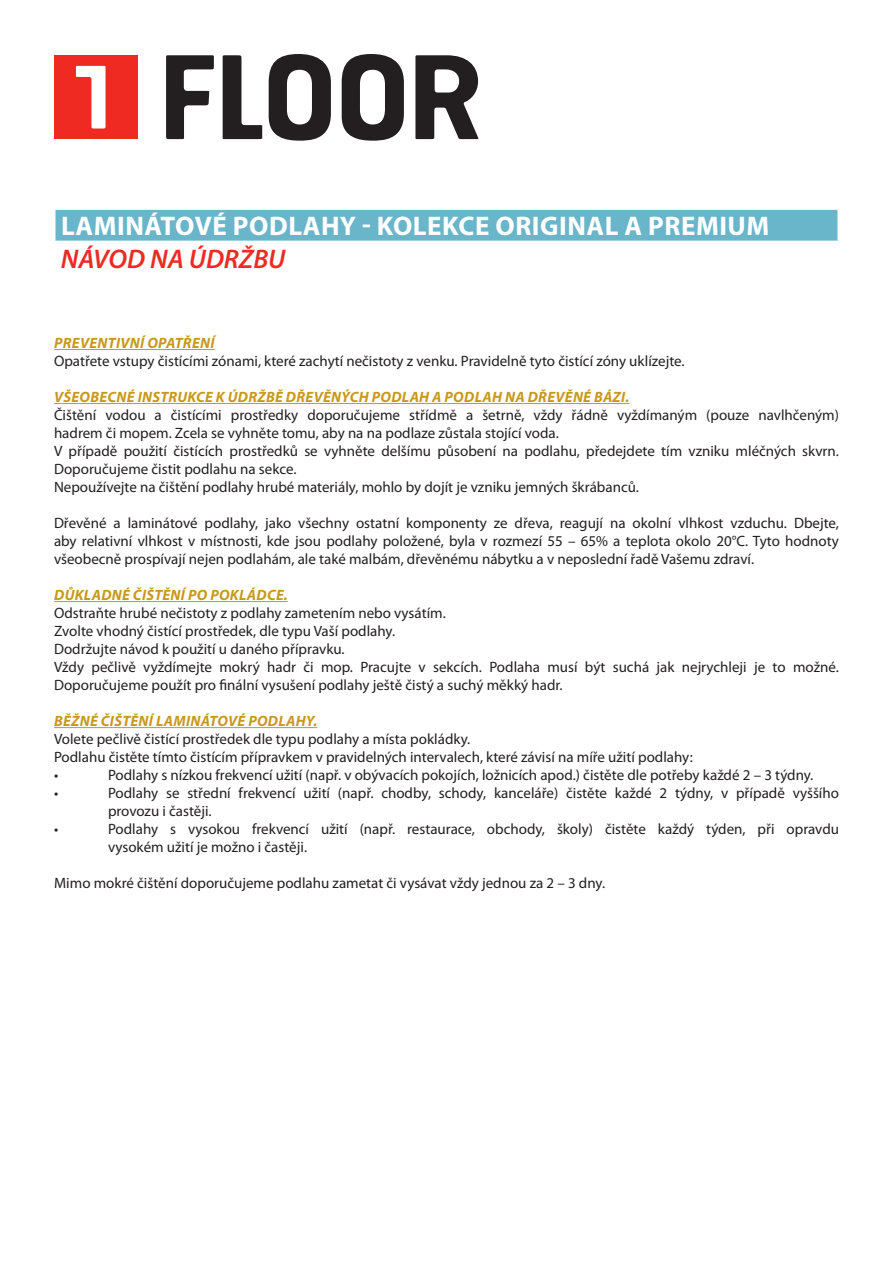
<style>
.page{position:relative;width:893px;height:1263px;background:#fff}
.page>*{position:absolute;margin:0;border:0;box-sizing:border-box;transform-origin:0 0}
.t1{font:700 27px "Myriad Pro";letter-spacing:.02em;color:#fff}
.t2{font:italic 600 27px "Myriad Pro";color:#ee2a23}
.t3{font:15px/18px "Myriad Pro";color:#231f20}
.t4{font:italic 700 15px "Myriad Pro";letter-spacing:.02em;color:#c79819}
</style>
<div class="page">
<hr style="left:54px;top:349px;width:161px;height:1px;background:#c79819">
<hr style="left:54px;top:403px;width:575px;height:1px;background:#c79819">
<hr style="left:54px;top:601px;width:234px;height:1px;background:#c79819">
<hr style="left:54px;top:727px;width:263px;height:1px;background:#c79819">
<svg style="left:166px;top:55px;width:48px;height:84px"></svg>
<svg style="left:223px;top:55px;width:39px;height:84px"></svg>
<svg style="left:269px;top:54px;width:62px;height:87px"></svg>
<svg style="left:342px;top:54px;width:62px;height:87px"></svg>
<svg style="left:415px;top:55px;width:64px;height:84px"></svg>
<div style="left:54px;top:55px;width:84px;height:84px;background:#ee2a23"></div>
<svg style="left:76px;top:66px;width:30px;height:62px"></svg>
<div style="left:55px;top:209px;width:783px;height:32px;background:#69b5c9"></div>
<hr style="left:54px;top:208px;width:785px;height:2px;background:#fff">
<hr style="left:54px;top:210px;width:2px;height:31px;background:#fff">
<hr style="left:837px;top:210px;width:2px;height:31px;background:#fff">
<h1 class="t1" style="left:61px;top:209px;width:514px">LAMINÁTOVÉ PODLAHY - KOLEKCE ORIGINAL</h1>
<h1 class="t1" style="left:625px;top:209px;width:144px">A PREMIUM</h1>
<h1 class="t2" style="left:61px;top:241px;width:226px">NÁVOD NA ÚDRŽBU</h1>
<p class="t4" style="left:54px;top:333px;width:162px">PREVENTIVNÍ OPATŘENÍ</p>
<p class="t3" style="left:54px;top:352px;width:632px">Opatřete vstupy čistícími zónami, které zachytí nečistoty z venku. Pravidelně tyto čistící zóny uklízejte.</p>
<p class="t4" style="left:54px;top:387px;width:577px">VŠEOBECNÉ INSTRUKCE K ÚDRŽBĚ DŘEVĚNÝCH PODLAH A PODLAH NA DŘEVĚNÉ BÁZI.</p>
<p class="t3" style="left:54px;top:406px;width:786px">Čištění vodou a čistícími prostředky doporučujeme střídmě a šetrně, vždy řádně vyždímaným (pouze navlhčeným) hadrem či mopem. Zcela se vyhněte tomu, aby na na podlaze zůstala stojící voda.<br>V případě použití čistících prostředků se vyhněte delšímu působení na podlahu, předejdete tím vzniku mléčných skvrn.<br>Doporučujeme čistit podlahu na sekce.<br>Nepoužívejte na čištění podlahy hrubé materiály, mohlo by dojít je vzniku jemných škrábanců.</p>
<p class="t3" style="left:54px;top:514px;width:786px;text-align:justify">Dřevěné a laminátové podlahy, jako všechny ostatní komponenty ze dřeva, reagují na okolní vlhkost vzduchu. Dbejte, aby relativní vlhkost v místnosti, kde jsou podlahy položené, byla v rozmezí 55 – 65% a teplota okolo 20°C. Tyto hodnoty všeobecně prospívají nejen podlahám, ale také malbám, dřevěnému nábytku a v neposlední řadě Vašemu zdraví.</p>
<p class="t4" style="left:54px;top:585px;width:235px">DŮKLADNÉ ČIŠTĚNÍ PO POKLÁDCE.</p>
<p class="t3" style="left:54px;top:604px;width:786px">Odstraňte hrubé nečistoty z podlahy zametením nebo vysátím.<br>Zvolte vhodný čistící prostředek, dle typu Vaší podlahy.<br>Dodržujte návod k použití u daného přípravku.<br>Vždy pečlivě vyždímejte mokrý hadr či mop. Pracujte v sekcích. Podlaha musí být suchá jak nejrychleji je to možné.<br>Doporučujeme použít pro finální vysušení podlahy ještě čistý a suchý měkký hadr.</p>
<p class="t4" style="left:54px;top:711px;width:265px">BĚŽNÉ ČIŠTĚNÍ LAMINÁTOVÉ PODLAHY.</p>
<p class="t3" style="left:54px;top:730px;width:640px">Volete pečlivě čistící prostředek dle typu podlahy a místa pokládky.<br>Podlahu čistěte tímto čistícím přípravkem v pravidelných intervalech, které závisí na míře užití podlahy: •</p>
<p class="t3" style="left:108px;top:766px;width:707px">Podlahy s nízkou frekvencí užití (např. v obývacích pokojích, ložnicích apod.) čistěte dle potřeby každé 2 – 3 týdny.</p>
<p class="t3" style="left:54px;top:784px;width:6px">•</p>
<p class="t3" style="left:108px;top:784px;width:732px">Podlahy se střední frekvencí užití (např. chodby, schody, kanceláře) čistěte každé 2 týdny, v případě vyššího provozu i častěji.</p>
<p class="t3" style="left:54px;top:820px;width:6px">•</p>
<p class="t3" style="left:108px;top:820px;width:732px">Podlahy s vysokou frekvencí užití (např. restaurace, obchody, školy) čistěte každý týden, při opravdu vysokém užití je možno i častěji.</p>
<p class="t3" style="left:54px;top:874px;width:553px">Mimo mokré čištění doporučujeme podlahu zametat či vysávat vždy jednou za 2 – 3 dny.</p>
</div>
